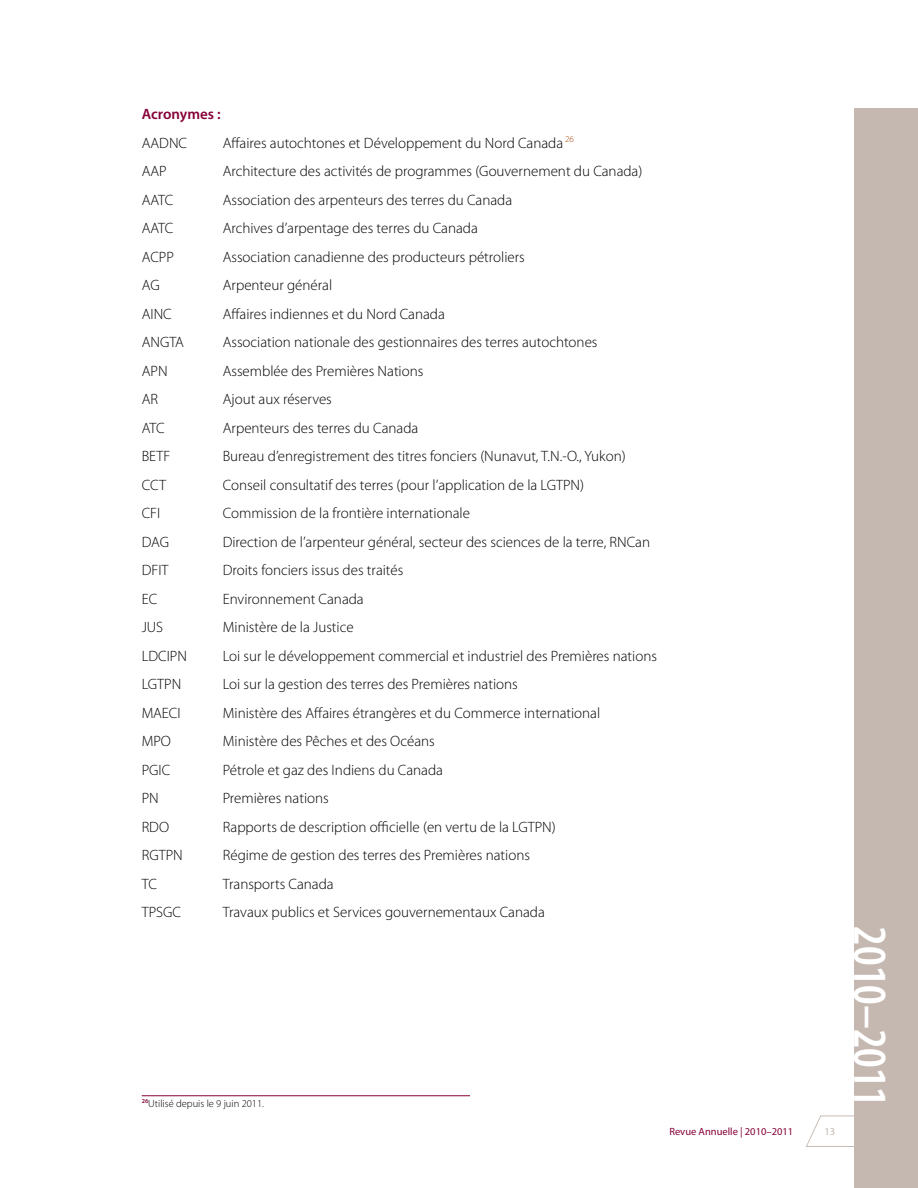
<style>
.page{position:relative;width:918px;height:1188px;background:#fff}
.page>*{position:absolute;margin:0;border:0;box-sizing:border-box;transform-origin:0 0}
.t1{font:600 condensed 48px "Myriad Pro";color:#fff}
.t2{font:300 15px "Myriad Pro";color:#000}
.t3{font:600 15px "Myriad Pro";color:#860038}
.Footnote{font:300 10.5px "Myriad Pro";color:#000}
.t4{font:10.5px "Myriad Pro";color:#860038}
.t5{font:10.5px "Myriad Pro";color:#c5b8b1}
</style>
<div class="page">
<svg style="left:806px;top:1115px;width:49px;height:32px"></svg>
<div style="left:855px;top:108px;width:63px;height:1080px;background:#c5b8b1"></div>
<hr style="left:142px;top:1095px;width:328px;height:1px;background:#860038">
<h4 class="t3" style="left:142px;top:106px;width:80px">Acronymes :</h4>
<p class="t2" style="left:142px;top:135px;width:47px">AADNC</p>
<p class="t2" style="left:223px;top:135px;width:353px">Affaires autochtones et Développement du Nord Canada <sup>26</sup></p>
<p class="t2" style="left:142px;top:163px;width:27px">AAP</p>
<p class="t2" style="left:223px;top:163px;width:421px">Architecture des activités de programmes (Gouvernement du Canada)</p>
<p class="t2" style="left:142px;top:192px;width:33px">AATC</p>
<p class="t2" style="left:223px;top:192px;width:291px">Association des arpenteurs des terres du Canada</p>
<p class="t2" style="left:142px;top:220px;width:33px">AATC</p>
<p class="t2" style="left:223px;top:220px;width:257px">Archives d’arpentage des terres du Canada</p>
<p class="t2" style="left:142px;top:249px;width:34px">ACPP</p>
<p class="t2" style="left:223px;top:249px;width:304px">Association canadienne des producteurs pétroliers</p>
<p class="t2" style="left:142px;top:277px;width:19px">AG</p>
<p class="t2" style="left:223px;top:277px;width:111px">Arpenteur général</p>
<p class="t2" style="left:142px;top:306px;width:32px">AINC</p>
<p class="t2" style="left:223px;top:306px;width:224px">Affaires indiennes et du Nord Canada</p>
<p class="t2" style="left:142px;top:334px;width:44px">ANGTA</p>
<p class="t2" style="left:223px;top:334px;width:376px">Association nationale des gestionnaires des terres autochtones</p>
<p class="t2" style="left:142px;top:363px;width:27px">APN</p>
<p class="t2" style="left:223px;top:363px;width:202px">Assemblée des Premières Nations</p>
<p class="t2" style="left:142px;top:391px;width:18px">AR</p>
<p class="t2" style="left:223px;top:391px;width:111px">Ajout aux réserves</p>
<p class="t2" style="left:142px;top:420px;width:24px">ATC</p>
<p class="t2" style="left:223px;top:420px;width:197px">Arpenteurs des terres du Canada</p>
<p class="t2" style="left:142px;top:448px;width:30px">BETF</p>
<p class="t2" style="left:223px;top:448px;width:405px">Bureau d’enregistrement des titres fonciers (Nunavut, T.N.-O., Yukon)</p>
<p class="t2" style="left:142px;top:477px;width:26px">CCT</p>
<p class="t2" style="left:223px;top:477px;width:363px">Conseil consultatif des terres (pour l’application de la LGTPN)</p>
<p class="t2" style="left:142px;top:505px;width:20px">CFI</p>
<p class="t2" style="left:223px;top:505px;width:249px">Commission de la frontière internationale</p>
<p class="t2" style="left:142px;top:534px;width:29px">DAG</p>
<p class="t2" style="left:223px;top:534px;width:429px">Direction de l’arpenteur général, secteur des sciences de la terre, RNCan</p>
<p class="t2" style="left:142px;top:562px;width:28px">DFIT</p>
<p class="t2" style="left:223px;top:562px;width:182px">Droits fonciers issus des traités</p>
<p class="t2" style="left:142px;top:591px;width:17px">EC</p>
<p class="t2" style="left:223px;top:591px;width:143px">Environnement Canada</p>
<p class="t2" style="left:142px;top:619px;width:23px">JUS</p>
<p class="t2" style="left:223px;top:619px;width:132px">Ministère de la Justice</p>
<p class="t2" style="left:142px;top:648px;width:47px">LDCIPN</p>
<p class="t2" style="left:223px;top:648px;width:436px">Loi sur le développement commercial et industriel des Premières nations</p>
<p class="t2" style="left:142px;top:676px;width:41px">LGTPN</p>
<p class="t2" style="left:223px;top:676px;width:297px">Loi sur la gestion des terres des Premières nations</p>
<p class="t2" style="left:142px;top:705px;width:40px">MAECI</p>
<p class="t2" style="left:223px;top:705px;width:379px">Ministère des Affaires étrangères et du Commerce international</p>
<p class="t2" style="left:142px;top:733px;width:31px">MPO</p>
<p class="t2" style="left:223px;top:733px;width:214px">Ministère des Pêches et des Océans</p>
<p class="t2" style="left:142px;top:762px;width:30px">PGIC</p>
<p class="t2" style="left:223px;top:762px;width:222px">Pétrole et gaz des Indiens du Canada</p>
<p class="t2" style="left:142px;top:790px;width:19px">PN</p>
<p class="t2" style="left:223px;top:790px;width:108px">Premières nations</p>
<p class="t2" style="left:142px;top:819px;width:29px">RDO</p>
<p class="t2" style="left:223px;top:819px;width:335px">Rapports de description officielle (en vertu de la LGTPN)</p>
<p class="t2" style="left:142px;top:847px;width:43px">RGTPN</p>
<p class="t2" style="left:223px;top:847px;width:309px">Régime de gestion des terres des Premières nations</p>
<p class="t2" style="left:142px;top:876px;width:17px">TC</p>
<p class="t2" style="left:223px;top:876px;width:112px">Transports Canada</p>
<p class="t2" style="left:142px;top:904px;width:41px">TPSGC</p>
<p class="t2" style="left:223px;top:904px;width:324px">Travaux publics et Services gouvernementaux Canada</p>
<p class="Footnote" style="left:142px;top:1097px;width:124px"><sup>26</sup>Utilisé depuis le 9 juin 2011.</p>
<p class="t4" style="left:669px;top:1126px;width:125px">Revue Annuelle | 2010–2011</p>
<p class="t5" style="left:824px;top:1126px;width:12px">13</p>
<h1 class="t1" style="left:896px;top:926px;width:182px;rotate:90deg">2010–2011</h1>
</div>
